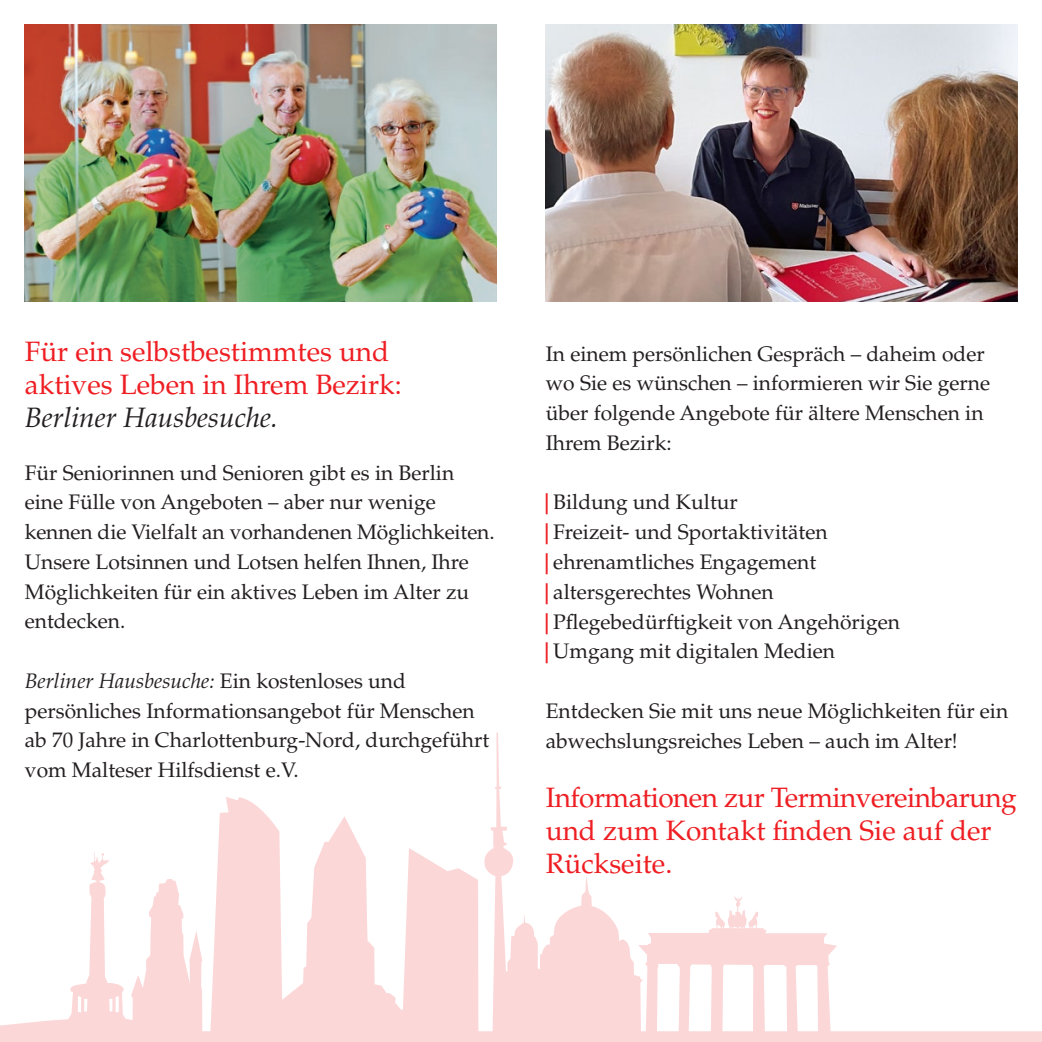
<style>
.page{position:relative;width:1042px;height:1042px;background:#fff}
.page>*{position:absolute;margin:0;border:0;box-sizing:border-box;transform-origin:0 0}
.t1{font:28px/33.2px "Palatino LT Std";letter-spacing:-.02em;color:#ee1e23}
.t2{font:28px/33.2px "Palatino LT Std";color:#ee1e23}
.t3{font:italic 28px "Palatino LT Std";color:#231f20}
.t4{font:21px/29.8px "Palatino LT Std";color:#231f20}
.s1{font-style:italic}
.s2{font-weight:700;color:#ee1e23}
</style>
<div class="page">
<svg style="left:0;top:732px;width:1042px;height:310px"></svg>
<img style="left:546px;top:25px;width:471px;height:276px">
<img style="left:25px;top:25px;width:471px;height:276px">
<h1 class="t2" style="left:25px;top:335px;width:378px">Für ein selbstbestimmtes und aktives Leben in Ihrem Bezirk:</h1>
<h1 class="t3" style="left:25px;top:401px;width:255px">Berliner Hausbesuche.</h1>
<p class="t4" style="left:25px;top:458px;width:471px">Für Seniorinnen und Senioren gibt es in Berlin eine Fülle von Angeboten – aber nur wenige kennen die Vielfalt an vorhandenen Möglichkeiten.<br>Unsere Lotsinnen und Lotsen helfen Ihnen, Ihre Möglichkeiten für ein aktives Leben im Alter zu entdecken.</p>
<p class="t4" style="left:25px;top:666px;width:466px"><span class="s1">Berliner Hausbesuche:</span> Ein kostenloses und persönliches Informationsangebot für Menschen ab 70 Jahre in Charlottenburg-Nord, durchgeführt vom Malteser Hilfsdienst e.V.</p>
<p class="t4" style="left:546px;top:339px;width:446px">In einem persönlichen Gespräch – daheim oder wo Sie es wünschen – informieren wir Sie gerne über folgende Angebote für ältere Menschen in Ihrem Bezirk:</p>
<p class="t4" style="left:540px;top:488px;width:361px"><span class="s2">|</span>Bildung und Kultur<br><span class="s2">|</span>Freizeit- und Sportaktivitäten <span class="s2">|</span>ehrenamtliches Engagement <span class="s2">|</span>altersgerechtes Wohnen <span class="s2">|</span>Pflegebedürftigkeit von Angehörigen <span class="s2">|</span>Umgang mit digitalen Medien</p>
<p class="t4" style="left:546px;top:696px;width:464px">Entdecken Sie mit uns neue Möglichkeiten für ein abwechslungsreiches Leben – auch im Alter!</p>
<h1 class="t1" style="left:546px;top:781px;width:472px">Informationen zur Terminvereinbarung und zum Kontakt finden Sie auf der<br>Rückseite.</h1>
</div>
